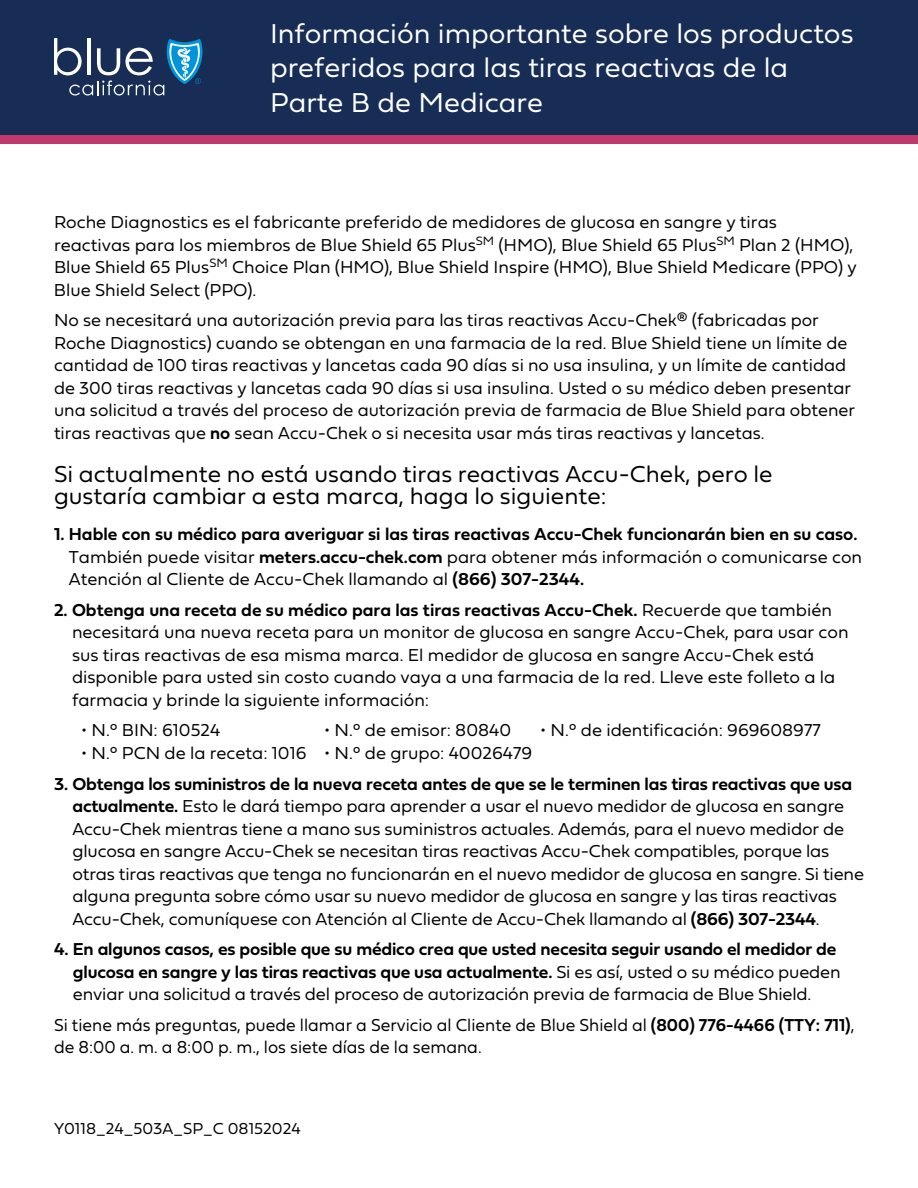
<style>
.page{position:relative;width:918px;height:1188px;background:#fff}
.page>*{position:absolute;margin:0;border:0;box-sizing:border-box;transform-origin:0 0}
.t1{font:28.5px/34.5px "Fieldwork Geo Light";color:#fff}
.t2{font:24px/22.5px "Fieldwork Geo Light";color:#000}
.t3{font:18px/22.5px "Fieldwork Geo Light";color:#000}
.t4{font:18px/22.5px "Fieldwork Geo Demibold";letter-spacing:-.01em;color:#000}
.t5{font:18px/22.5px "Fieldwork Geo Light";color:#000;scale:.96 1}
.t6{font:16.5px "Fieldwork Geo Light";color:#000}
.s1{font-family:"Fieldwork Geo Demibold"}
.s2{font-family:"Fieldwork Geo Light"}
</style>
<div class="page">
<div style="left:0;top:0;width:918px;height:135px;background:#182d55"></div>
<div style="left:0;top:135px;width:918px;height:9px;background:#c0396d"></div>
<svg style="left:54px;top:38px;width:148px;height:58px"></svg>
<h1 class="t1" style="left:270px;top:15px;width:585px">Información importante sobre los productos preferidos para las tiras reactivas de la<br>Parte B de Medicare</h1>
<p class="t3" style="left:54px;top:210px;width:804px">Roche Diagnostics es el fabricante preferido de medidores de glucosa en sangre y tiras reactivas para los miembros de Blue Shield 65 Plus<sup>SM</sup> (HMO), Blue Shield 65 Plus<sup>SM</sup> Plan 2 (HMO), Blue Shield 65 Plus<sup>SM</sup> Choice Plan (HMO), Blue Shield Inspire (HMO), Blue Shield Medicare (PPO) y Blue Shield Select (PPO).</p>
<p class="t3" style="left:54px;top:308px;width:803px">No se necesitará una autorización previa para las tiras reactivas Accu-Chek® (fabricadas por Roche Diagnostics) cuando se obtengan en una farmacia de la red. Blue Shield tiene un límite de cantidad de 100 tiras reactivas y lancetas cada 90 días si no usa insulina, y un límite de cantidad de 300 tiras reactivas y lancetas cada 90 días si usa insulina. Usted o su médico deben presentar una solicitud a través del proceso de autorización previa de farmacia de Blue Shield para obtener tiras reactivas que <span class="s1">no</span> sean Accu-Chek o si necesita usar más tiras reactivas y lancetas.</p>
<p class="t2" style="left:54px;top:461px;width:720px">Si actualmente no está usando tiras reactivas Accu-Chek, pero le gustaría cambiar a esta marca, haga lo siguiente:</p>
<p class="t4" style="left:69px;top:522px;width:795px;text-indent:-15px">1. Hable con su médico para averiguar si las tiras reactivas Accu-Chek funcionarán bien en su caso.<br><span class="s2">También puede visitar</span> meters.accu-chek.com <span class="s2">para obtener más información o comunicarse con<br>Atención al Cliente de Accu-Chek llamando al</span> (866) 307-2344.</p>
<p class="t3" style="left:72px;top:598px;width:778px;text-indent:-18px"><span class="s1">2. Obtenga una receta de su médico para las tiras reactivas Accu-Chek.</span> Recuerde que también necesitará una nueva receta para un monitor de glucosa en sangre Accu-Chek, para usar con sus tiras reactivas de esa misma marca. El medidor de glucosa en sangre Accu-Chek está disponible para usted sin costo cuando vaya a una farmacia de la red. Lleve este folleto a la farmacia y brinde la siguiente información:</p>
<p class="t3" style="left:81px;top:718px;width:141px">• N.° BIN: 610524</p>
<p class="t3" style="left:324px;top:718px;width:189px">• N.° de emisor: 80840</p>
<p class="t3" style="left:540px;top:718px;width:282px">• N.° de identificación: 969608977</p>
<p class="t3" style="left:81px;top:741px;width:227px">• N.° PCN de la receta: 1016</p>
<p class="t3" style="left:324px;top:741px;width:210px">• N.° de grupo: 40026479</p>
<p class="t3" style="left:72px;top:771px;width:793px;text-indent:-18px"><span class="s1">3. Obtenga los suministros de la nueva receta antes de que se le terminen las tiras reactivas que usa actualmente.</span> Esto le dará tiempo para aprender a usar el nuevo medidor de glucosa en sangre Accu-Chek mientras tiene a mano sus suministros actuales. Además, para el nuevo medidor de glucosa en sangre Accu-Chek se necesitan tiras reactivas Accu-Chek compatibles, porque las otras tiras reactivas que tenga no funcionarán en el nuevo medidor de glucosa en sangre. Si tiene alguna pregunta sobre cómo usar su nuevo medidor de glucosa en sangre y las tiras reactivas Accu-Chek, comuníquese con Atención al Cliente de Accu-Chek llamando al <span class="s1">(866) 307-2344</span>.</p>
<p class="t4" style="left:73px;top:937px;width:769px;text-indent:-19px">4. En algunos casos, es posible que su médico crea que usted necesita seguir usando el medidor de glucosa en sangre y las tiras reactivas que usa actualmente. <span class="s2">Si es así, usted o su médico pueden enviar una solicitud a través del proceso de autorización previa de farmacia de Blue Shield.</span></p>
<p class="t5" style="left:54px;top:1013px;width:835px">Si tiene más preguntas, puede llamar a Servicio al Cliente de Blue Shield al <span class="s1">(800) 776-4466 (TTY: 711)</span>, de 8:00 a. m. a 8:00 p. m., los siete días de la semana.</p>
<p class="t6" style="left:54px;top:1116px;width:248px">Y0118_24_503A_SP_C 08152024</p>
</div>
